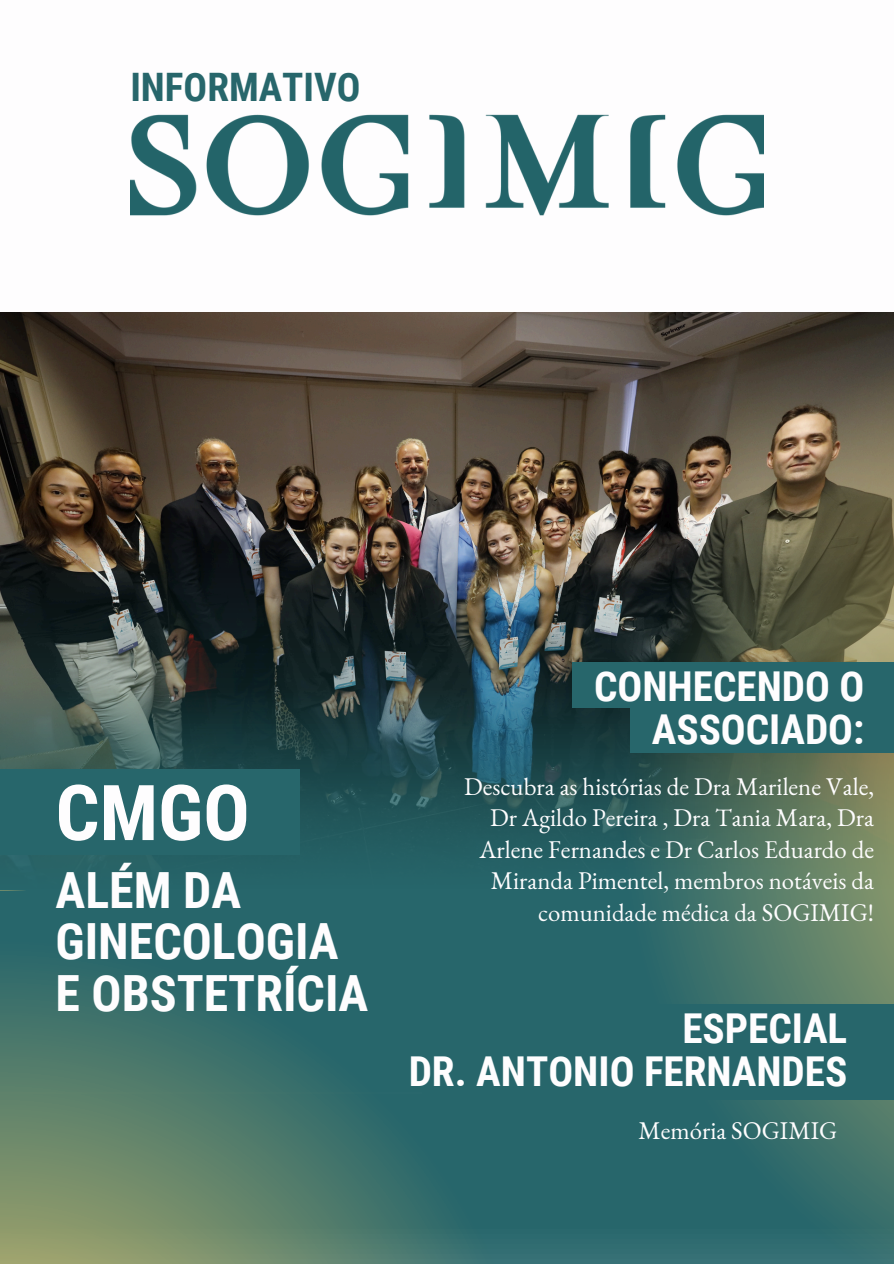
<style>
.page{position:relative;width:894px;height:1264px;background:#fff}
.page>*{position:absolute;margin:0;border:0;box-sizing:border-box;transform-origin:0 0}
.t1{font:700 77.1px "Roboto Condensed";color:#fefdfe}
.t2{font:700 49.95px/51.3px "Roboto Condensed";color:#fefdfe}
.t3{font:700 41.1px/42.8px "Roboto Condensed";color:#fefdfe;text-align:right}
.t4{font:700 39.3px "Roboto Condensed";color:#27666b}
.t5{font:24.9px/31.5px "EB Garamond";color:#fefdfe;text-align:right}
</style>
<div class="page">
<img style="left:0;top:312px;width:572px;height:216px">
<img style="left:0;top:528px;width:572px;height:362px">
<svg style="left:0;top:890px;width:572px;height:373px;fill:#2f6a6b"></svg>
<img style="left:572px;top:312px;width:321px;height:951px">
<img style="left:130px;top:114px;width:632px;height:102px">
<div style="left:0;top:769px;width:300px;height:85px;background:#27666b"></div>
<div style="left:641px;top:1004px;width:252px;height:45px;background:#27666b"></div>
<div style="left:422px;top:1048px;width:471px;height:51px;background:#27666b"></div>
<div style="left:630px;top:707px;width:263px;height:45px;background:#27666b"></div>
<div style="left:572px;top:662px;width:321px;height:46px;background:#27666b"></div>
<h1 class="t4" style="left:130px;top:65px;width:232px">INFORMATIVO</h1>
<p class="t1" style="left:56px;top:768px;width:195px">CMGO</p>
<p class="t2" style="left:56px;top:865px;width:314px">ALÉM DA<br>GINECOLOGIA<br>E OBSTETRÍCIA</p>
<h3 class="t3" style="left:594px;top:665px;width:272px">CONHECENDO O<br>ASSOCIADO:</h3>
<p class="t5" style="left:464px;top:770px;width:411px">Descubra as histórias de Dra Marilene Vale, Dr Agildo Pereira , Dra Tania Mara, Dra Arlene Fernandes e Dr Carlos Eduardo de Miranda Pimentel, membros notáveis da comunidade médica da SOGIMIG!</p>
<p class="t3" style="left:408px;top:1007px;width:440px">ESPECIAL<br>DR. ANTONIO FERNANDES</p>
<p class="t5" style="left:638px;top:1114px;width:200px">Memória SOGIMIG</p>
</div>
